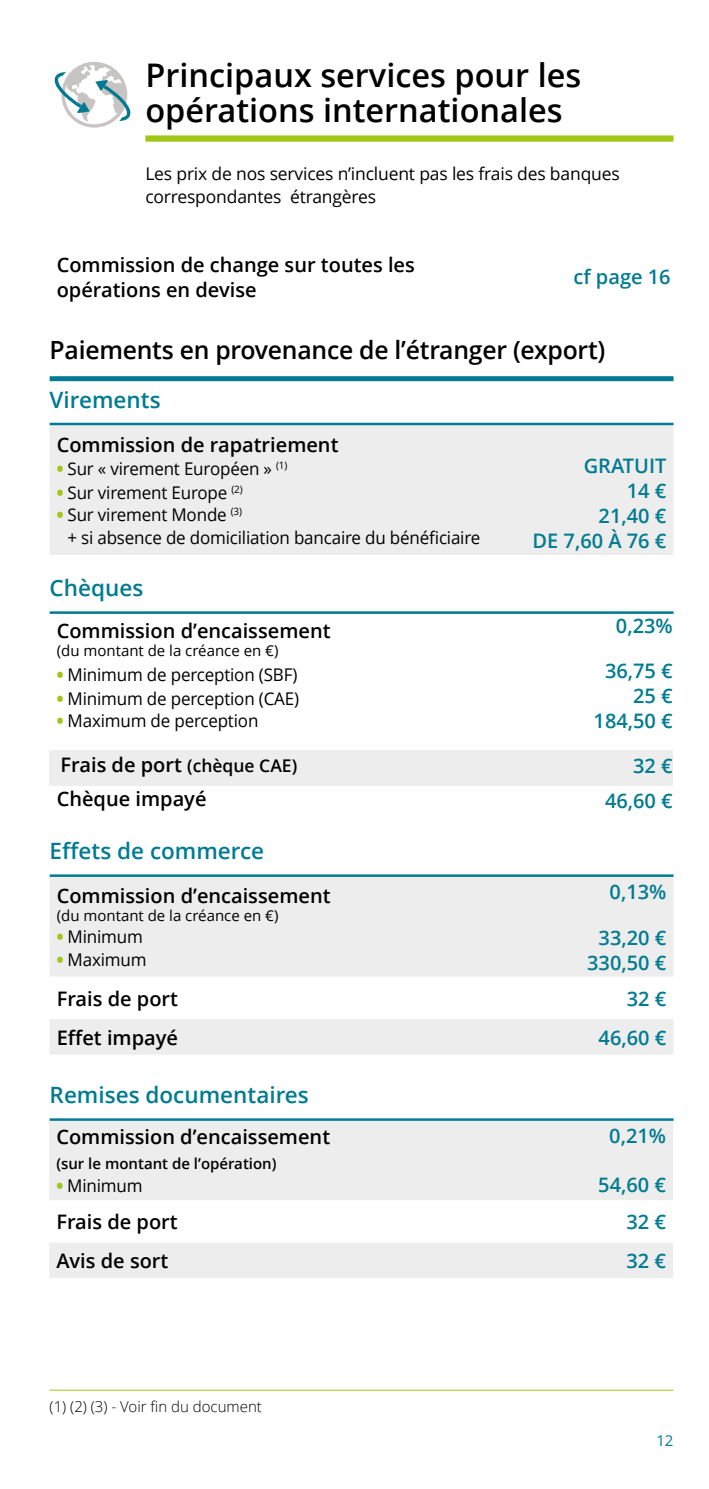
<style>
.page{position:relative;width:709px;height:1489px;background:#fff}
.page>*{position:absolute;margin:0;border:0;box-sizing:border-box;transform-origin:0 0}
.t1{font:600 32.5px/35px "Open Sans";color:#000}
.t2{font:600 25px "Open Sans";letter-spacing:-.01em;color:#000}
.t3{font:600 22.5px "Open Sans";color:#007b91}
.t4{font:600 20px/25px "Open Sans";color:#000}
.t5{font:600 20px/25px "Open Sans";color:#007b91;text-align:right}
.t6{font:17.5px/22.5px "Open Sans";letter-spacing:-.01em;color:#000}
.t7{font:15px "Open Sans";color:#000}
.t8{font:600 15px "Open Sans";color:#000}
.t9{font:300 15px "Open Sans";color:#000}
.t10{font:15px "Open Sans";color:#007b91}
.s1{font-weight:800;color:#a2c617}
.s2{font-size:17.5px}
</style>
<div class="page">
<div style="left:145px;top:135px;width:528px;height:7px;background:#a2c617"></div>
<div style="left:50px;top:376px;width:623px;height:5px;background:#007b91"></div>
<div style="left:50px;top:425px;width:623px;height:130px;background:#ededed"></div>
<hr style="left:50px;top:423px;width:623px;height:2px;background:#007b91">
<svg style="left:50px;top:877px;width:623px;height:177px;fill:#ededed"></svg>
<hr style="left:50px;top:874px;width:623px;height:2px;background:#007b91">
<svg style="left:49px;top:1120px;width:624px;height:157px;fill:#ededed"></svg>
<hr style="left:50px;top:1118px;width:623px;height:2px;background:#007b91">
<hr style="left:50px;top:611px;width:623px;height:3px;background:#007b91">
<svg style="left:55px;top:62px;width:75px;height:66px"></svg>
<hr style="left:50px;top:1389px;width:623px;height:1px;background:#a2c617">
<div style="left:50px;top:749px;width:623px;height:36px;background:#ededed"></div>
<h1 class="t1" style="left:145px;top:57px;width:437px">Principaux services pour les opérations internationales</h1>
<p class="t6" style="left:145px;top:162px;width:476px">Les prix de nos services n’incluent pas les frais des banques correspondantes étrangères</p>
<p class="t4" style="left:57px;top:251px;width:360px">Commission de change sur toutes les opérations en devise</p>
<p class="t5" style="left:573px;top:264px;width:99px">cf page 16</p>
<h2 class="t2" style="left:50px;top:332px;width:557px">Paiements en provenance de l’étranger (export)</h2>
<p class="t3" style="left:50px;top:384px;width:113px">Virements</p>
<p class="t4" style="left:57px;top:432px;width:283px">Commission de rapatriement</p>
<p class="t6" style="left:57px;top:456px;width:232px"><span class="s1">•</span> Sur « virement Européen » <sup>(1)</sup></p>
<p class="t6" style="left:57px;top:480px;width:187px"><span class="s1">•</span> Sur virement Europe <sup>(2)</sup></p>
<p class="t6" style="left:67px;top:503px;width:414px;text-indent:-11px"><span class="s1">•</span> Sur virement Monde <sup>(3)<br></sup>+ si absence de domiciliation bancaire du bénéficiaire</p>
<p class="t3" style="left:50px;top:572px;width:95px">Chèques</p>
<p class="t4" style="left:57px;top:617px;width:275px">Commission d’encaissement</p>
<p class="t7" style="left:57px;top:640px;width:223px">(du montant de la créance en €)</p>
<p class="t6" style="left:57px;top:663px;width:242px"><span class="s1">•</span> Minimum de perception (SBF)</p>
<p class="t6" style="left:57px;top:687px;width:244px"><span class="s1">•</span> Minimum de perception (CAE)</p>
<p class="t6" style="left:57px;top:709px;width:203px"><span class="s1">•</span> Maximum de perception</p>
<p class="t4" style="left:61px;top:752px;width:238px">Frais de port <span class="s2">(chèque CAE)</span></p>
<p class="t4" style="left:57px;top:786px;width:151px">Chèque impayé</p>
<p class="t3" style="left:50px;top:835px;width:216px">Effets de commerce</p>
<p class="t4" style="left:57px;top:883px;width:275px">Commission d’encaissement</p>
<p class="t7" style="left:57px;top:905px;width:223px">(du montant de la créance en €)</p>
<p class="t6" style="left:57px;top:925px;width:88px"><span class="s1">•</span> Minimum</p>
<p class="t6" style="left:57px;top:947px;width:91px"><span class="s1">•</span> Maximum</p>
<p class="t5" style="left:532px;top:452px;width:135px">GRATUIT<br>14 €<br>21,40 €<br>DE 7,60 À 76 €</p>
<p class="t5" style="left:616px;top:613px;width:58px">0,23%</p>
<p class="t5" style="left:593px;top:658px;width:81px">36,75 €<br>25 €<br>184,50 €</p>
<p class="t5" style="left:605px;top:748px;width:69px;line-height:35px">32 €<br>46,60 €</p>
<p class="t5" style="left:609px;top:879px;width:58px">0,13%</p>
<p class="t5" style="left:587px;top:924px;width:81px;text-align:center">33,20 €<br>330,50 €</p>
<p class="t4" style="left:57px;top:985px;width:123px">Frais de port</p>
<p class="t5" style="left:627px;top:985px;width:41px">32 €</p>
<p class="t4" style="left:57px;top:1024px;width:123px">Effet impayé</p>
<p class="t5" style="left:598px;top:1024px;width:69px">46,60 €</p>
<p class="t3" style="left:50px;top:1079px;width:261px">Remises documentaires</p>
<p class="t4" style="left:56px;top:1124px;width:275px">Commission d’encaissement</p>
<p class="t8" style="left:56px;top:1153px;width:222px">(sur le montant de l’opération)</p>
<p class="t6" style="left:56px;top:1173px;width:88px"><span class="s1">•</span> Minimum</p>
<p class="t5" style="left:609px;top:1122px;width:58px">0,21%</p>
<p class="t5" style="left:598px;top:1171px;width:69px">54,60 €</p>
<p class="t4" style="left:56px;top:1208px;width:123px">Frais de port</p>
<p class="t5" style="left:626px;top:1208px;width:41px">32 €</p>
<p class="t4" style="left:56px;top:1247px;width:114px">Avis de sort</p>
<p class="t5" style="left:626px;top:1247px;width:41px">32 €</p>
<p class="t9" style="left:50px;top:1395px;width:214px">(1) (2) (3) - Voir fin du document</p>
<p class="t10" style="left:656px;top:1430px;width:19px">12</p>
</div>
